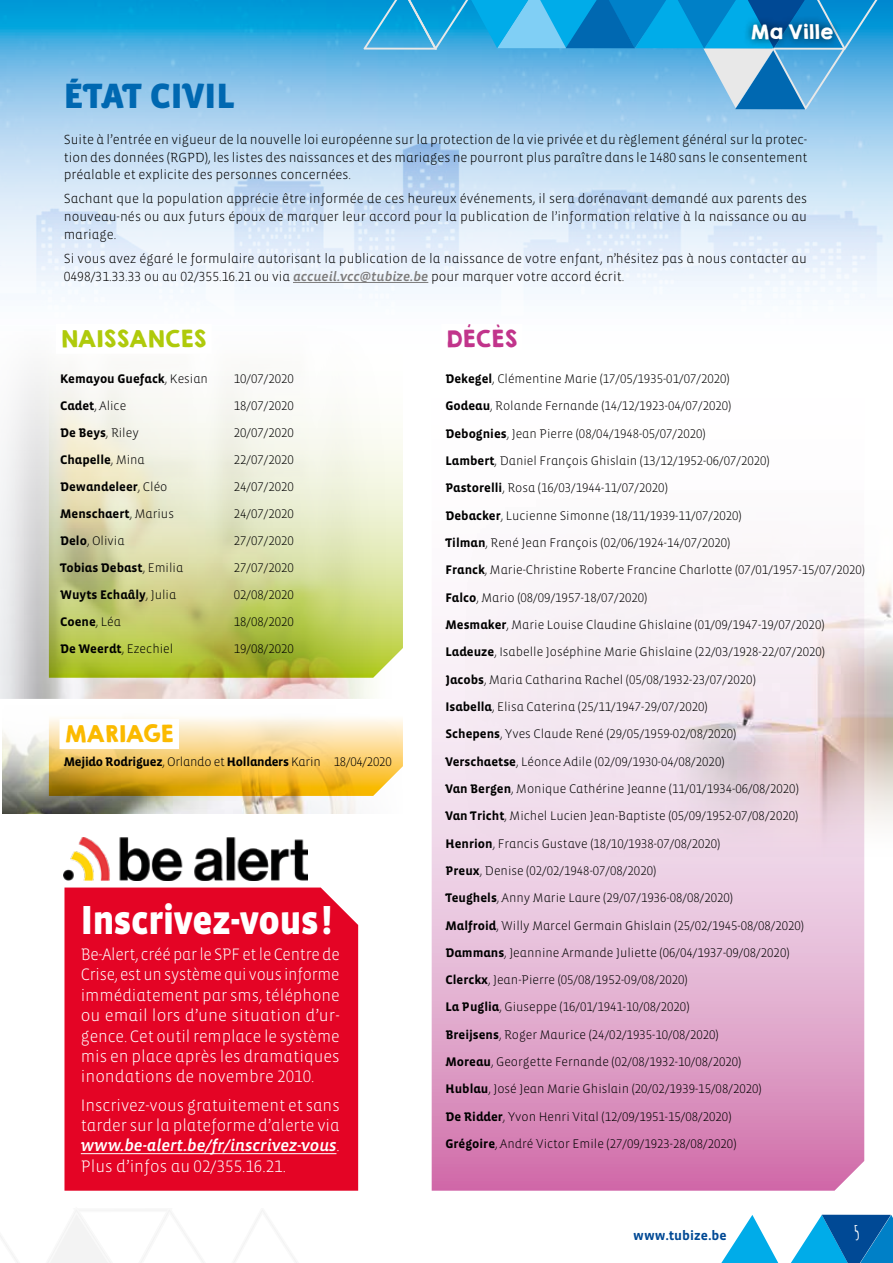
<style>
.page{position:relative;width:893px;height:1263px;background:#fff}
.page>*{position:absolute;margin:0;border:0;box-sizing:border-box;transform-origin:0 0}
.t1{font:900 41.55px "Vista Sans Alt";letter-spacing:-.01em;color:#fff;scale:.9 1}
.t2{font:900 36px "Vista Sans Alt";color:#0068b1}
.t3{font:21px "KGHAPPY Solid";letter-spacing:-.05em;color:#afca0b}
.t4{font:21px "KGHAPPY Solid";letter-spacing:-.05em;color:#fbba00}
.t5{font:21px "KGHAPPY Solid";letter-spacing:-.05em;color:#c1348b}
.t6{font:700 19.5px "Amatic";color:#fff}
.t7{font:18px "KGHAPPY Solid";letter-spacing:-.05em;color:#fff}
.t8{font:300 16.95px/20.4px "Vista Sans Alt";color:#fff;text-align:justify;scale:.95 1}
.t9{font:300 16.95px/20.4px "Vista Sans Alt";color:#fff}
.t10{font:16.95px "Vista Sans Alt Med Ita";letter-spacing:-.005em;color:#fff}
.t11{font:300 13.5px/17.7px "Vista Sans Alt";color:#000;text-align:justify}
.t12{font:700 13.5px "Vista Sans Alt";color:#004995}
.t13{font:300 12.75px/27.3px "Vista Sans Alt";color:#000}
.t14{font:700 12.75px "Vista Sans Alt";color:#000}
.t15{font:700 12.75px "Vista Sans Alt";letter-spacing:-.02em;color:#000}
.s1{font-family:"Vista Sans Alt Med Ita";font-weight:400;color:#7c7b7b}
.s2{font-weight:300}
.s3{font-weight:700}
.s4{font-family:"Vista Sans Alt";font-weight:300}
</style>
<div class="page">
<img style="left:0;top:0;width:893px;height:300px">
<img style="left:864px;top:583px;width:29px;height:282px">
<img style="left:0;top:370px;width:372px;height:328px">
<svg style="left:0;top:1210px;width:297px;height:53px"></svg>
<img style="left:64px;top:837px;width:243px;height:44px">
<div style="left:64px;top:887px;width:294px;height:304px;background:#e40425"></div>
<hr style="left:81px;top:1153px;width:255px;height:1px;background:#fff">
<svg style="left:721px;top:1215px;width:172px;height:48px"></svg>
<svg style="left:363px;top:0;width:521px;height:110px;background:#4eacde"></svg>
<div style="left:743px;top:15px;width:99px;height:34px;background:#000;opacity:.75"></div>
<img style="left:2px;top:698px;width:368px;height:116px">
<svg style="left:432px;top:565px;width:432px;height:626px;background:#e8c3da"></svg>
<svg style="left:49px;top:370px;width:354px;height:308px"></svg>
<hr style="left:293px;top:282px;width:135px;height:1px;background:#7c7b7b">
<svg style="left:49px;top:715px;width:354px;height:81px;background:#edc86e"></svg>
<div style="left:60px;top:719px;width:119px;height:30px;background:#fff"></div>
<h3 class="t7" style="left:750px;top:18px;width:85px">Ma Ville</h3>
<h2 class="t2" style="left:64px;top:78px;width:173px">ÉTAT CIVIL</h2>
<p class="t11" style="left:64px;top:131px;width:745px">Suite à l’entrée en vigueur de la nouvelle loi européenne sur la protection de la vie privée et du règlement général sur la protec&shy;tion des données (RGPD), les listes des naissances et des mariages ne pourront plus paraître dans le 1480 sans le consentement préalable et explicite des personnes concernées.</p>
<p class="t11" style="left:64px;top:190px;width:745px">Sachant que la population apprécie être informée de ces heureux événements, il sera dorénavant demandé aux parents des nouveau-nés ou aux futurs époux de marquer leur accord pour la publication de l’information relative à la naissance ou au mariage.</p>
<p class="t11" style="left:64px;top:250px;width:745px">Si vous avez égaré le formulaire autorisant la publication de la naissance de votre enfant, n’hésitez pas à nous contacter au<br>0498/31.33.33 ou au 02/355.16.21 ou via <span class="s1">accueil.vcc@tubize.be</span> pour marquer votre accord écrit.</p>
<h3 class="t3" style="left:60px;top:323px;width:148px">NAISSANCES</h3>
<p class="t14" style="left:60px;top:372px;width:149px">Kemayou Guefack<span class="s2">, Kesian</span></p>
<p class="t13" style="left:234px;top:365px;width:62px">10/07/2020</p>
<p class="t13" style="left:60px;top:392px;width:68px"><span class="s3">Cadet</span>, Alice</p>
<p class="t13" style="left:234px;top:392px;width:62px">18/07/2020</p>
<p class="t14" style="left:60px;top:426px;width:80px">De Beys<span class="s2">, Riley</span></p>
<p class="t13" style="left:234px;top:419px;width:62px">20/07/2020</p>
<p class="t14" style="left:60px;top:453px;width:86px">Chapelle<span class="s2">, Mina</span></p>
<p class="t13" style="left:234px;top:446px;width:62px">22/07/2020</p>
<p class="t14" style="left:60px;top:480px;width:109px">Dewandeleer<span class="s2">, Cléo</span></p>
<p class="t13" style="left:234px;top:473px;width:62px">24/07/2020</p>
<p class="t14" style="left:60px;top:507px;width:115px">Menschaert<span class="s2">, Marius</span></p>
<p class="t13" style="left:234px;top:500px;width:62px">24/07/2020</p>
<p class="t13" style="left:60px;top:527px;width:66px"><span class="s3">Delo</span>, Olivia</p>
<p class="t13" style="left:234px;top:527px;width:62px">27/07/2020</p>
<p class="t14" style="left:60px;top:561px;width:125px">Tobias Debast<span class="s2">, Emilia</span></p>
<p class="t13" style="left:234px;top:554px;width:62px">27/07/2020</p>
<p class="t14" style="left:60px;top:588px;width:118px">Wuyts Echaâly<span class="s2">, Julia</span></p>
<p class="t13" style="left:234px;top:581px;width:62px">02/08/2020</p>
<p class="t14" style="left:60px;top:615px;width:62px">Coene<span class="s2">, Léa</span></p>
<p class="t13" style="left:234px;top:608px;width:62px">18/08/2020</p>
<p class="t13" style="left:60px;top:635px;width:115px"><span class="s3">De Weerdt</span>, Ezechiel</p>
<p class="t13" style="left:234px;top:635px;width:62px">19/08/2020</p>
<h3 class="t4" style="left:64px;top:718px;width:111px">MARIAGE</h3>
<p class="t15" style="left:64px;top:755px;width:329px">Mejido Rodriguez<span class="s2">, Orlando et</span> Hollanders <span class="s2">Karin 18/04/2020</span></p>
<h1 class="t1" style="left:81px;top:899px;width:280px">Inscrivez-vous!</h1>
<p class="t8" style="left:81px;top:944px;width:274px">Be-Alert, créé par le SPF et le Centre de Crise, est un système qui vous informe immédiatement par sms, téléphone ou email lors d’une situation d’ur&shy;gence. Cet outil remplace le système mis en place après les dramatiques inondations de novembre 2010.</p>
<h3 class="t9" style="left:81px;top:1095px;width:260px">Inscrivez-vous gratuitement et sans tarder sur la plateforme d’alerte via</h3>
<h3 class="t10" style="left:81px;top:1137px;width:260px">www.be-alert.be/fr/inscrivez-vous<span class="s4">.</span></h3>
<h3 class="t9" style="left:81px;top:1156px;width:207px">Plus d’infos au 02/355.16.21.</h3>
<h3 class="t5" style="left:445px;top:323px;width:73px">DÉCÈS</h3>
<p class="t13" style="left:445px;top:365px;width:421px"><span class="s3">Dekegel</span>, Clémentine Marie (17/05/1935-01/07/2020)<br><span class="s3">Godeau</span>, Rolande Fernande (14/12/1923-04/07/2020)<br><span class="s3">Debognies</span>, Jean Pierre (08/04/1948-05/07/2020)<br><span class="s3">Lambert</span>, Daniel François Ghislain (13/12/1952-06/07/2020)<br><span class="s3">Pastorelli</span>, Rosa (16/03/1944-11/07/2020)<br><span class="s3">Debacker</span>, Lucienne Simonne (18/11/1939-11/07/2020)<br><span class="s3">Tilman</span>, René Jean François (02/06/1924-14/07/2020)<br><span class="s3">Franck</span>, Marie-Christine Roberte Francine Charlotte (07/01/1957-15/07/2020)<br><span class="s3">Falco</span>, Mario (08/09/1957-18/07/2020)<br><span class="s3">Mesmaker</span>, Marie Louise Claudine Ghislaine (01/09/1947-19/07/2020)<br><span class="s3">Ladeuze</span>, Isabelle Joséphine Marie Ghislaine (22/03/1928-22/07/2020)<br><span class="s3">Jacobs</span>, Maria Catharina Rachel (05/08/1932-23/07/2020)<br><span class="s3">Isabella</span>, Elisa Caterina (25/11/1947-29/07/2020)<br><span class="s3">Schepens</span>, Yves Claude René (29/05/1959-02/08/2020)<br><span class="s3">Verschaetse</span>, Léonce Adile (02/09/1930-04/08/2020)<br><span class="s3">Van Bergen</span>, Monique Cathérine Jeanne (11/01/1934-06/08/2020)<br><span class="s3">Van Tricht</span>, Michel Lucien Jean-Baptiste (05/09/1952-07/08/2020)<br><span class="s3">Henrion</span>, Francis Gustave (18/10/1938-07/08/2020)<br><span class="s3">Preux</span>, Denise (02/02/1948-07/08/2020)<br><span class="s3">Teughels</span>, Anny Marie Laure (29/07/1936-08/08/2020)<br><span class="s3">Malfroid</span>, Willy Marcel Germain Ghislain (25/02/1945-08/08/2020)<br><span class="s3">Dammans</span>, Jeannine Armande Juliette (06/04/1937-09/08/2020)<br><span class="s3">Clerckx</span>, Jean-Pierre (05/08/1952-09/08/2020)<br><span class="s3">La Puglia</span>, Giuseppe (16/01/1941-10/08/2020)<br><span class="s3">Breijsens</span>, Roger Maurice (24/02/1935-10/08/2020)<br><span class="s3">Moreau</span>, Georgette Fernande (02/08/1932-10/08/2020)<br><span class="s3">Hublau</span>, José Jean Marie Ghislain (20/02/1939-15/08/2020)<br><span class="s3">De Ridder</span>, Yvon Henri Vital (12/09/1951-15/08/2020)<br><span class="s3">Grégoire</span>, André Victor Emile (27/09/1923-28/08/2020)</p>
<p class="t12" style="left:633px;top:1228px;width:95px">www.tubize.be</p>
<h3 class="t6" style="left:855px;top:1219px;width:6px">5</h3>
</div>
